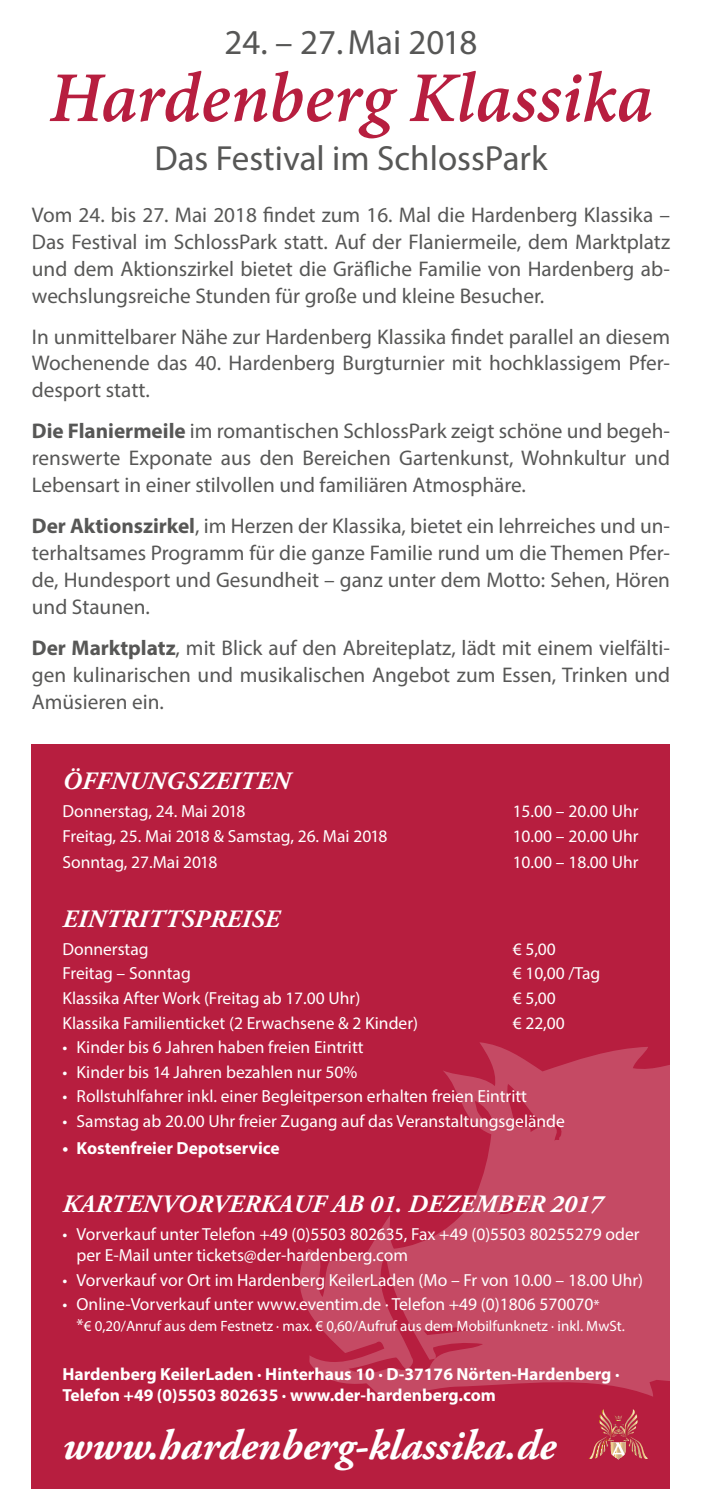
<style>
.page{position:relative;width:702px;height:1489px;background:#fff}
.page>*{position:absolute;margin:0;border:0;box-sizing:border-box;transform-origin:0 0}
.t1{font:italic 700 77.5px "Adobe Devanagari";color:#b71e3f}
.t2{font:italic 700 42.5px "Adobe Garamond Pro";color:#fff}
.t3{font:35px "Myriad Pro";color:#575756}
.t4{font:italic 700 25px "Adobe Garamond Pro";letter-spacing:.015em;color:#fff}
.t5{font:21.25px/27px "Myriad Pro";color:#575756;text-align:justify}
.t6{font:17.5px/21px "Myriad Pro";color:#fff}
.t7{font:700 17.5px/21px "Myriad Pro";color:#fff}
.t8{font:15px "Myriad Pro";color:#fff}
.s1{font-weight:700}
.s2{font-size:15px}
.s3{font-size:17.5px}
</style>
<div class="page">
<div style="left:32px;top:744px;width:638px;height:744px;background:#b71e3f"></div>
<svg style="left:299px;top:1042px;width:371px;height:354px;fill:#c54a64"></svg>
<svg style="left:589px;top:1409px;width:59px;height:51px"></svg>
<h3 class="t3" style="left:225px;top:20px;width:254px">24. – 27.Mai 2018</h3>
<h1 class="t1" style="left:49px;top:54px;width:605px">Hardenberg Klassika</h1>
<h3 class="t3" style="left:154px;top:137px;width:394px">Das Festival im SchlossPark</h3>
<p class="t5" style="left:32px;top:201px;width:639px">Vom 24. bis 27. Mai 2018 findet zum 16. Mal die Hardenberg Klassika – Das Festival im SchlossPark statt. Auf der Flaniermeile, dem Marktplatz und dem Aktionszirkel bietet die Gräfliche Familie von Hardenberg ab&shy;wechslungsreiche Stunden für große und kleine Besucher.</p>
<p class="t5" style="left:32px;top:322px;width:639px">In unmittelbarer Nähe zur Hardenberg Klassika findet parallel an diesem Wochenende das 40. Hardenberg Burgturnier mit hochklassigem Pfer&shy;desport statt.</p>
<p class="t5" style="left:32px;top:417px;width:639px"><span class="s1">Die Flaniermeile</span> im romantischen SchlossPark zeigt schöne und begeh&shy;renswerte Exponate aus den Bereichen Gartenkunst, Wohnkultur und Lebensart in einer stilvollen und familiären Atmosphäre.</p>
<p class="t5" style="left:32px;top:512px;width:639px"><span class="s1">Der Aktionszirkel</span>, im Herzen der Klassika, bietet ein lehrreiches und un&shy;terhaltsames Programm für die ganze Familie rund um die Themen Pfer&shy;de, Hundesport und Gesundheit – ganz unter dem Motto: Sehen, Hören und Staunen.</p>
<p class="t5" style="left:32px;top:634px;width:639px"><span class="s1">Der Marktplatz</span>, mit Blick auf den Abreiteplatz, lädt mit einem vielfälti&shy;gen kulinarischen und musikalischen Angebot zum Essen, Trinken und Amüsieren ein.</p>
<p class="t4" style="left:63px;top:766px;width:229px">ÖFFNUNGSZEITEN</p>
<p class="t6" style="left:62px;top:800px;width:185px">Donnerstag, 24. Mai 2018</p>
<p class="t6" style="left:512px;top:800px;width:127px">15.00 – 20.00 Uhr</p>
<p class="t6" style="left:62px;top:824px;width:327px">Freitag, 25. Mai 2018 &amp; Samstag, 26. Mai 2018</p>
<p class="t6" style="left:512px;top:824px;width:127px">10.00 – 20.00 Uhr</p>
<p class="t6" style="left:62px;top:851px;width:156px">Sonntag, 27.Mai 2018</p>
<p class="t6" style="left:512px;top:851px;width:127px">10.00 – 18.00 Uhr</p>
<p class="t4" style="left:63px;top:904px;width:218px">EINTRITTSPREISE</p>
<p class="t6" style="left:62px;top:938px;width:88px">Donnerstag</p>
<p class="t6" style="left:512px;top:938px;width:45px">€ 5,00</p>
<p class="t6" style="left:62px;top:962px;width:130px">Freitag – Sonntag</p>
<p class="t6" style="left:512px;top:962px;width:89px">€ 10,00 /Tag</p>
<p class="t6" style="left:62px;top:987px;width:299px">Klassika After Work (Freitag ab 17.00 Uhr)</p>
<p class="t6" style="left:512px;top:987px;width:45px">€ 5,00</p>
<p class="t6" style="left:62px;top:1011px;width:357px">Klassika Familienticket (2 Erwachsene &amp; 2 Kinder)</p>
<p class="t6" style="left:512px;top:1011px;width:54px">€ 22,00</p>
<p class="t6" style="left:62px;top:1036px;width:303px">• Kinder bis 6 Jahren haben freien Eintritt</p>
<p class="t6" style="left:62px;top:1060px;width:296px">• Kinder bis 14 Jahren bezahlen nur 50%</p>
<p class="t6" style="left:62px;top:1085px;width:466px">• Rollstuhlfahrer inkl. einer Begleitperson erhalten freien Eintritt</p>
<p class="t6" style="left:62px;top:1109px;width:504px">• Samstag ab 20.00 Uhr freier Zugang auf das Veranstaltungsgelände</p>
<p class="t7" style="left:62px;top:1136px;width:219px">• Kostenfreier Depotservice</p>
<p class="t4" style="left:63px;top:1189px;width:541px">KARTENVORVERKAUF AB 01. DEZEMBER 2017</p>
<p class="t6" style="left:77px;top:1223px;width:564px;text-indent:-14px">• Vorverkauf unter Telefon +49 (0)5503 802635, Fax +49 (0)5503 80255279 oder per E-Mail unter tickets@der-hardenberg.com</p>
<p class="t6" style="left:62px;top:1268px;width:582px">• Vorverkauf vor Ort im Hardenberg KeilerLaden (Mo – Fr von 10.00 – 18.00 Uhr)</p>
<p class="t6" style="left:62px;top:1293px;width:538px">• Online-Vorverkauf unter www.eventim.de · Telefon +49 (0)1806 570070<span class="s2">*</span></p>
<p class="t8" style="left:77px;top:1316px;width:550px"><span class="s3">*</span>€ 0,20/Anruf aus dem Festnetz · max. € 0,60/Aufruf aus dem Mobilfunknetz · inkl. MwSt.</p>
<p class="t7" style="left:62px;top:1363px;width:558px">Hardenberg KeilerLaden · Hinterhaus 10 · D-37176 Nörten-Hardenberg ·<br>Telefon +49 (0)5503 802635 · www.der-hardenberg.com</p>
<h2 class="t2" style="left:62px;top:1421px;width:495px">www.hardenberg-klassika.de</h2>
</div>
